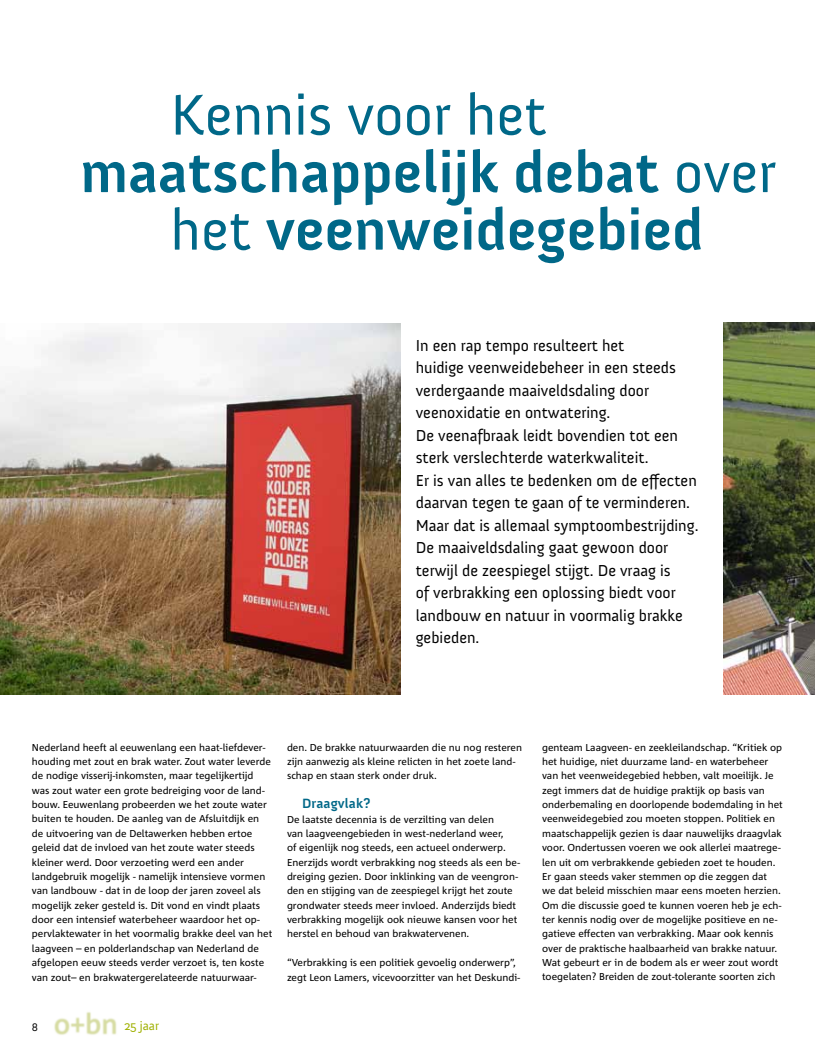
<style>
.page{position:relative;width:815px;height:1063px;background:#fff}
.page>*{position:absolute;margin:0;border:0;box-sizing:border-box;transform-origin:0 0}
.t1{font:700 58.62px "Anivers";color:#006888}
.t2{font:58.62px "Anivers";color:#006888}
.t3{font:16.25px/22.5px "Anivers";color:#000}
.t4{font:700 13.75px "Anivers";letter-spacing:.01em;color:#006888}
.t5{font:12.75px "Anivers";color:#9fb000}
.t6{font:11.25px "Anivers";color:#000}
.t7{font:10px/14.4px "Corpid C1";color:#000}
.s1{font-weight:400}
</style>
<div class="page">
<img style="left:54px;top:1012px;width:63px;height:23px">
<img style="left:0;top:323px;width:400px;height:371px">
<img style="left:723px;top:323px;width:92px;height:371px">
<h1 class="t2" style="left:170px;top:83px;width:378px">Kennis voor het</h1>
<h1 class="t1" style="left:80px;top:140px;width:698px">maatschappelijk debat <span class="s1">over</span></h1>
<h1 class="t1" style="left:170px;top:198px;width:535px"><span class="s1">het</span> veenweidegebied</h1>
<p class="t3" style="left:416px;top:334px;width:284px">In een rap tempo resulteert het<br>huidige veenweidebeheer in een steeds verdergaande maaiveldsdaling door veenoxidatie en ontwatering.<br>De veenafbraak leidt bovendien tot een sterk verslechterde waterkwaliteit.<br>Er is van alles te bedenken om de effecten daarvan tegen te gaan of te verminderen.<br>Maar dat is allemaal symptoombestrijding.<br>De maaiveldsdaling gaat gewoon door terwijl de zeespiegel stijgt. De vraag is<br>of verbrakking een oplossing biedt voor landbouw en natuur in voormalig brakke gebieden.</p>
<p class="t7" style="left:32px;top:740px;width:242px">Nederland heeft al eeuwenlang een haat-liefdever&shy;houding met zout en brak water. Zout water leverde de nodige visserij-inkomsten, maar tegelijkertijd was zout water een grote bedreiging voor de land&shy;bouw. Eeuwenlang probeerden we het zoute water buiten te houden. De aanleg van de Afsluitdijk en de uitvoering van de Deltawerken hebben ertoe geleid dat de invloed van het zoute water steeds kleiner werd. Door verzoeting werd een ander landgebruik mogelijk - namelijk intensieve vormen van landbouw - dat in de loop der jaren zoveel als mogelijk zeker gesteld is. Dit vond en vindt plaats door een intensief waterbeheer waardoor het op&shy;pervlaktewater in het voormalig brakke deel van het laagveen – en polderlandschap van Nederland de afgelopen eeuw steeds verder verzoet is, ten koste van zout– en brakwatergerelateerde natuurwaar-</p>
<p class="t7" style="left:542px;top:740px;width:242px">genteam Laagveen- en zeekleilandschap. “Kritiek op het huidige, niet duurzame land- en waterbeheer van het veenweidegebied hebben, valt moeilijk. Je zegt immers dat de huidige praktijk op basis van onderbemaling en doorlopende bodemdaling in het veenweidegebied zou moeten stoppen. Politiek en maatschappelijk gezien is daar nauwelijks draagvlak voor. Ondertussen voeren we ook allerlei maatrege&shy;len uit om verbrakkende gebieden zoet te houden.<br>Er gaan steeds vaker stemmen op die zeggen dat we dat beleid misschien maar eens moeten herzien.<br>Om die discussie goed te kunnen voeren heb je ech&shy;ter kennis nodig over de mogelijke positieve en ne&shy;gatieve effecten van verbrakking. Maar ook kennis over de praktische haalbaarheid van brakke natuur.<br>Wat gebeurt er in de bodem als er weer zout wordt toegelaten? Breiden de zout-tolerante soorten zich</p>
<p class="t7" style="left:287px;top:740px;width:237px">den. De brakke natuurwaarden die nu nog resteren zijn aanwezig als kleine relicten in het zoete land&shy;schap en staan sterk onder druk.</p>
<h3 class="t4" style="left:302px;top:796px;width:70px">Draagvlak?</h3>
<p class="t7" style="left:287px;top:812px;width:235px">De laatste decennia is de verzilting van delen<br>van laagveengebieden in west-nederland weer,<br>of eigenlijk nog steeds, een actueel onderwerp.<br>Enerzijds wordt verbrakking nog steeds als een be&shy;dreiging gezien. Door inklinking van de veengron&shy;den en stijging van de zeespiegel krijgt het zoute grondwater steeds meer invloed. Anderzijds biedt verbrakking mogelijk ook nieuwe kansen voor het herstel en behoud van brakwatervenen.</p>
<p class="t7" style="left:287px;top:955px;width:235px">“Verbrakking is een politiek gevoelig onderwerp”, zegt Leon Lamers, vicevoorzitter van het Deskundi-</p>
<p class="t6" style="left:32px;top:1021px;width:8px">8</p>
<p class="t5" style="left:124px;top:1019px;width:36px">25 jaar</p>
</div>
